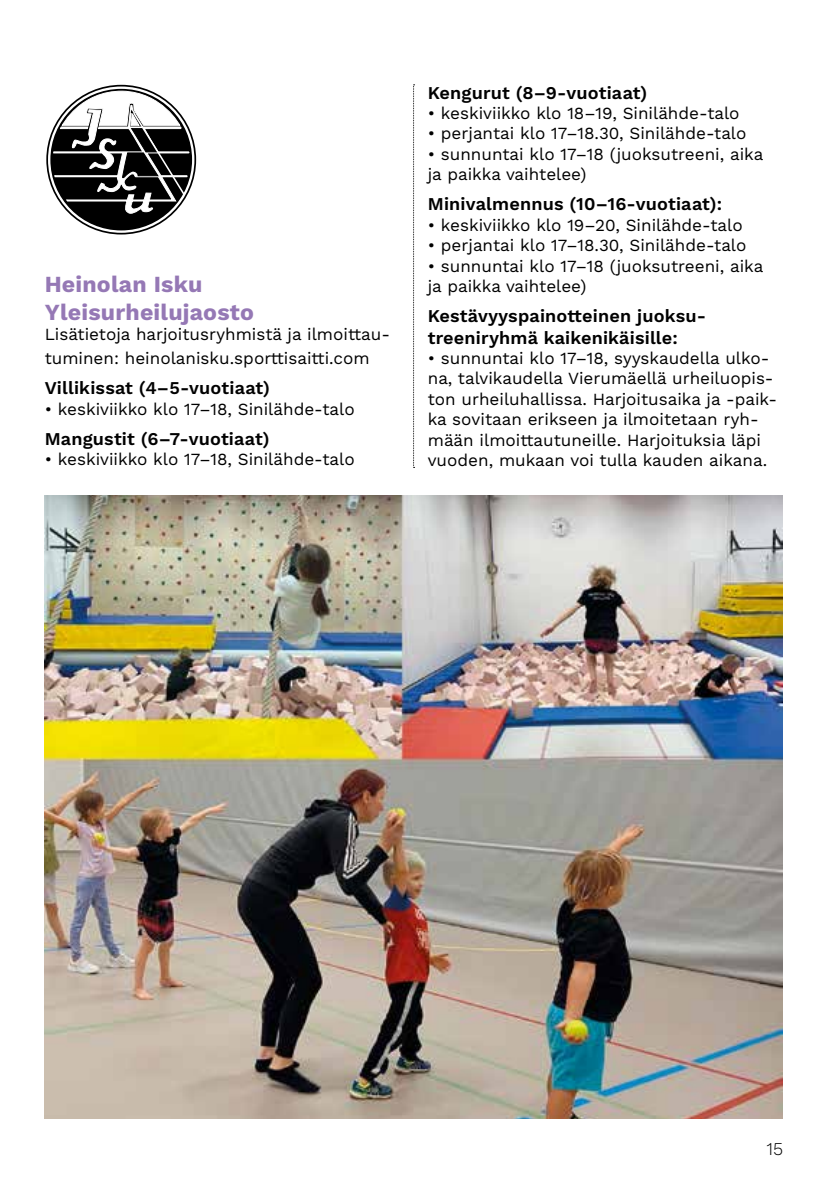
<style>
.page{position:relative;width:840px;height:1191px;background:#fff}
.page>*{position:absolute;margin:0;border:0;box-sizing:border-box;transform-origin:0 0}
.t1{font:700 23px/27.6px "Work Sans";letter-spacing:.01em;color:#9578b5}
.t2{font:600 18px/21.6px "Work Sans";letter-spacing:.01em;color:#000}
.t3{font:300 18px "Work Sans";color:#000}
.t4{font:17px/20.4px "Work Sans";color:#000}
</style>
<div class="page">
<img style="left:45px;top:495px;width:737px;height:623px">
<svg style="left:413px;top:84px;width:1px;height:384px"></svg>
<svg style="left:47px;top:86px;width:148px;height:148px"></svg>
<div style="left:51px;top:90px;width:140px;height:140px;background:#000;border-radius:50%"></div>
<svg style="left:53px;top:90px;width:137px;height:124px"></svg>
<h1 class="t1" style="left:45px;top:272px;width:211px">Heinolan Isku<br>Yleisurheilujaosto</h1>
<p class="t4" style="left:45px;top:323px;width:346px;line-height:24px">Lisätietoja harjoitusryhmistä ja ilmoittau&shy;tuminen: heinolanisku.sporttisaitti.com</p>
<p class="t2" style="left:45px;top:378px;width:227px">Villikissat (4–5-vuotiaat)</p>
<p class="t4" style="left:45px;top:399px;width:311px">• keskiviikko klo 17–18, Sinilähde-talo</p>
<p class="t2" style="left:45px;top:429px;width:226px">Mangustit (6–7-vuotiaat)</p>
<p class="t4" style="left:45px;top:450px;width:311px">• keskiviikko klo 17–18, Sinilähde-talo</p>
<p class="t2" style="left:427px;top:82px;width:221px">Kengurut (8–9-vuotiaat)</p>
<p class="t4" style="left:427px;top:104px;width:313px">• keskiviikko klo 18–19, Sinilähde-talo</p>
<p class="t4" style="left:427px;top:124px;width:320px">• perjantai klo 17–18.30, Sinilähde-talo</p>
<p class="t4" style="left:427px;top:144px;width:337px">• sunnuntai klo 17–18 (juoksutreeni, aika ja paikka vaihtelee)</p>
<p class="t2" style="left:427px;top:194px;width:296px">Minivalmennus (10–16-vuotiaat):</p>
<p class="t4" style="left:427px;top:215px;width:316px">• keskiviikko klo 19–20, Sinilähde-talo</p>
<p class="t4" style="left:427px;top:236px;width:320px">• perjantai klo 17–18.30, Sinilähde-talo</p>
<p class="t4" style="left:427px;top:256px;width:337px">• sunnuntai klo 17–18 (juoksutreeni, aika ja paikka vaihtelee)</p>
<p class="t2" style="left:427px;top:306px;width:280px">Kestävyyspainotteinen juoksu&shy;treeniryhmä kaikenikäisille:</p>
<p class="t4" style="left:427px;top:349px;width:350px">• sunnuntai klo 17–18, syyskaudella ulko&shy;na, talvikaudella Vierumäellä urheiluopis&shy;ton urheiluhallissa. Harjoitusaika ja -paik&shy;ka sovitaan erikseen ja ilmoitetaan ryh&shy;mään ilmoittautuneille. Harjoituksia läpi vuoden, mukaan voi tulla kauden aikana.</p>
<p class="t3" style="left:766px;top:1138px;width:18px">15</p>
</div>
